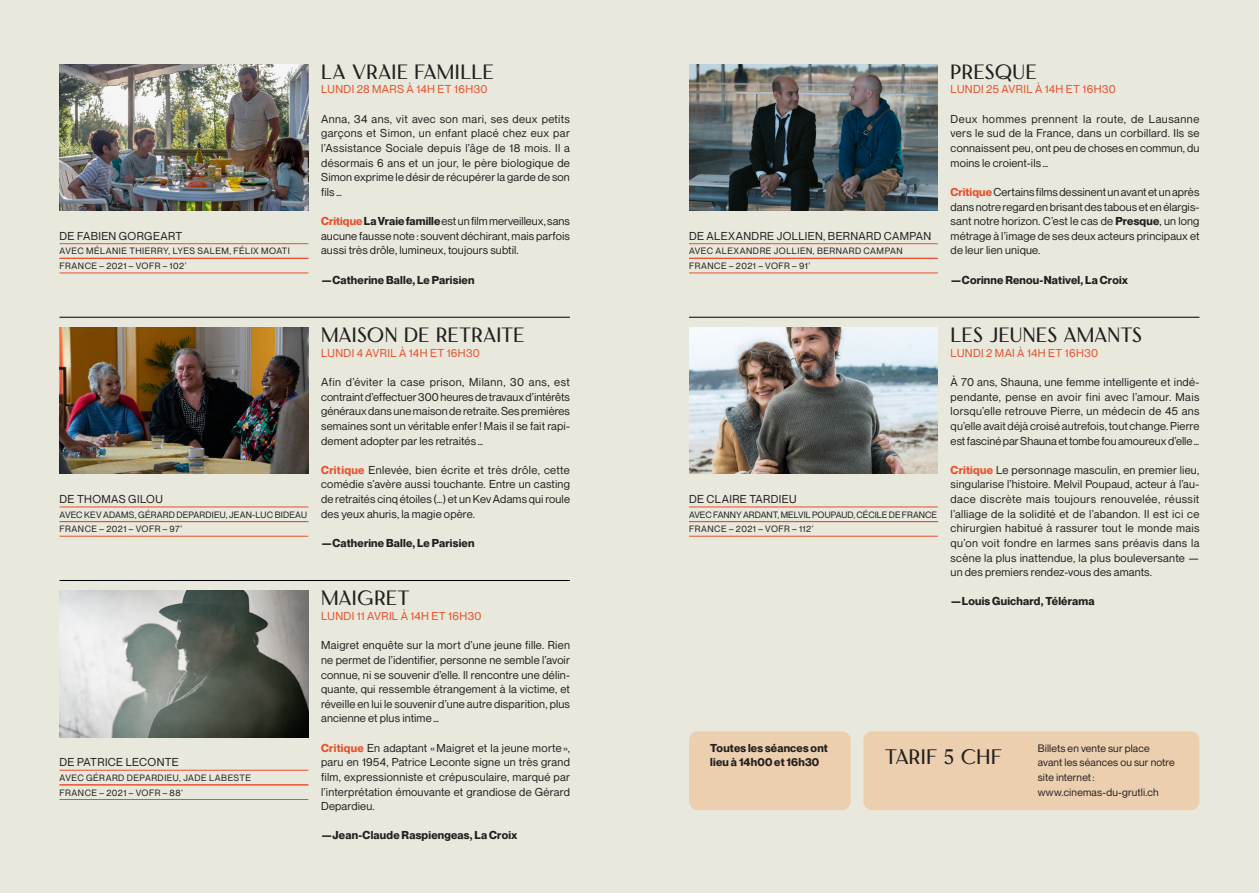
<style>
.page{position:relative;width:1259px;height:893px;background:#fff}
.page>*{position:absolute;margin:0;border:0;box-sizing:border-box;transform-origin:0 0}
.t1{font:21px "Florensans";letter-spacing:.02em;color:#231f20}
.Titre_2{font:20.7px "Florensans";letter-spacing:.015em;color:#231f20}
.Paragraphe_2{font:11.25px/14.7px "Neue Montreal";letter-spacing:.015em;color:#231f20;text-align:justify}
.Signature{font:700 11.25px/14.7px "Neue Montreal";letter-spacing:.015em;color:#231f20}
.Information_1{font:11.25px "Neue Montreal";letter-spacing:.03em;color:#e8512e}
.Information_1-2{font:11.25px "Neue Montreal";letter-spacing:.035em;color:#231f20}
.Paragraphe_2-2{font:10.5px/14.7px "Neue Montreal";letter-spacing:.015em;color:#231f20}
.Infos_techniques{font:9px "Neue Montreal";letter-spacing:.05em;color:#231f20}
.Infos_techniques-2{font:9px "Neue Montreal";color:#231f20}
.Infos_techniques-3{font:9px "Neue Montreal";letter-spacing:.02em;color:#231f20}
.s1{font-weight:700;color:#e8512e}
.s2{font-weight:700}
</style>
<div class="page">
<div style="left:0;top:0;width:629px;height:893px;background:#e9e8dc"></div>
<div style="left:629px;top:0;width:630px;height:893px;background:#e9e8dc"></div>
<img style="left:689px;top:327px;width:249px;height:147px">
<img style="left:689px;top:64px;width:249px;height:146px">
<img style="left:60px;top:591px;width:248px;height:146px">
<img style="left:60px;top:327px;width:248px;height:147px">
<img style="left:60px;top:64px;width:248px;height:146px">
<hr style="left:60px;top:317px;width:510px;height:1px;background:#000001">
<hr style="left:689px;top:317px;width:510px;height:1px;background:#000001">
<hr style="left:60px;top:580px;width:510px;height:1px;background:#000001">
<div style="left:689px;top:731px;width:161px;height:79px;background:#ebcfaf;border-radius:9px"></div>
<div style="left:863px;top:731px;width:336px;height:79px;background:#ebcfaf;border-radius:9px"></div>
<hr style="left:689px;top:243px;width:249px;height:1px;background:#e8512e">
<hr style="left:689px;top:258px;width:249px;height:1px;background:#e8512e">
<hr style="left:689px;top:273px;width:249px;height:1px;background:#e8512e">
<hr style="left:689px;top:507px;width:249px;height:1px;background:#e8512e">
<hr style="left:689px;top:521px;width:249px;height:1px;background:#e8512e">
<hr style="left:689px;top:536px;width:249px;height:1px;background:#e8512e">
<hr style="left:60px;top:770px;width:248px;height:1px;background:#e8512e">
<hr style="left:60px;top:785px;width:248px;height:1px;background:#e8512e">
<hr style="left:60px;top:799px;width:248px;height:1px;background:#e8512e">
<hr style="left:60px;top:507px;width:248px;height:1px;background:#e8512e">
<hr style="left:60px;top:521px;width:248px;height:1px;background:#e8512e">
<hr style="left:60px;top:536px;width:248px;height:1px;background:#e8512e">
<hr style="left:60px;top:243px;width:248px;height:1px;background:#e8512e">
<hr style="left:60px;top:258px;width:248px;height:1px;background:#e8512e">
<hr style="left:60px;top:273px;width:248px;height:1px;background:#e8512e">
<p class="Information_1-2" style="left:60px;top:229px;width:124px">DE FABIEN GORGEART</p>
<p class="Infos_techniques" style="left:60px;top:246px;width:232px">AVEC MÉLANIE THIERRY, LYES SALEM, FÉLIX MOATI</p>
<p class="Infos_techniques" style="left:60px;top:260px;width:129px">FRANCE – 2021 – VOFR – 102’</p>
<p class="Titre_2" style="left:321px;top:60px;width:174px">LA VRAIE FAMILLE</p>
<p class="Information_1" style="left:321px;top:83px;width:168px">LUNDI 28 MARS À 14H ET 16H30</p>
<p class="Paragraphe_2" style="left:321px;top:111px;width:250px">Anna, 34 ans, vit avec son mari, ses deux petits garçons et Simon, un enfant placé chez eux par l’Assistance Sociale depuis l’âge de 18 mois. Il a désormais 6 ans et un jour, le père biologique de Simon exprime le désir de récupérer la garde de son fils…</p>
<p class="Paragraphe_2" style="left:321px;top:214px;width:250px"><span class="s1">Critique</span><span class="s2">La Vraie famille</span> est un film merveilleux, sans aucune fausse note: souvent déchirant, mais parfois aussi très drôle, lumineux, toujours subtil.</p>
<p class="Signature" style="left:321px;top:272px;width:155px">—Catherine Balle, Le Parisien</p>
<p class="Information_1-2" style="left:60px;top:492px;width:105px">DE THOMAS GILOU</p>
<p class="Infos_techniques-3" style="left:60px;top:509px;width:249px">AVEC KEV ADAMS, GÉRARD DEPARDIEU, JEAN-LUC BIDEAU</p>
<p class="Infos_techniques" style="left:60px;top:524px;width:124px">FRANCE – 2021 – VOFR – 97’</p>
<p class="Titre_2" style="left:321px;top:324px;width:205px">MAISON DE RETRAITE</p>
<p class="Information_1" style="left:321px;top:346px;width:160px">LUNDI 4 AVRIL À 14H ET 16H30</p>
<p class="Paragraphe_2" style="left:321px;top:375px;width:250px">Afin d’éviter la case prison, Milann, 30 ans, est contraint d’effectuer 300 heures de travaux d’intérêts généraux dans une maison de retraite. Ses premières semaines sont un véritable enfer! Mais il se fait rapi&shy;dement adopter par les retraités…</p>
<p class="Paragraphe_2" style="left:321px;top:463px;width:250px"><span class="s1">Critique</span> Enlevée, bien écrite et très drôle, cette comédie s’avère aussi touchante. Entre un casting de retraités cinq étoiles (…) et un Kev Adams qui roule des yeux ahuris, la magie opère.</p>
<p class="Signature" style="left:321px;top:536px;width:155px">—Catherine Balle, Le Parisien</p>
<p class="Information_1-2" style="left:60px;top:755px;width:121px">DE PATRICE LECONTE</p>
<p class="Infos_techniques" style="left:60px;top:772px;width:193px">AVEC GÉRARD DEPARDIEU, JADE LABESTE</p>
<p class="Infos_techniques" style="left:60px;top:787px;width:125px">FRANCE – 2021 – VOFR – 88’</p>
<p class="Titre_2" style="left:321px;top:587px;width:90px">MAIGRET</p>
<p class="Information_1" style="left:321px;top:609px;width:162px">LUNDI 11 AVRIL À 14H ET 16H30</p>
<p class="Paragraphe_2" style="left:321px;top:638px;width:250px">Maigret enquête sur la mort d’une jeune fille. Rien ne permet de l’identifier, personne ne semble l’avoir connue, ni se souvenir d’elle. Il rencontre une délin&shy;quante, qui ressemble étrangement à la victime, et réveille en lui le souvenir d’une autre disparition, plus ancienne et plus intime…</p>
<p class="Paragraphe_2" style="left:321px;top:740px;width:250px"><span class="s1">Critique</span> En adaptant « Maigret et la jeune morte », paru en 1954, Patrice Leconte signe un très grand film, expressionniste et crépusculaire, marqué par l’interprétation émouvante et grandiose de Gérard Depardieu.</p>
<p class="Signature" style="left:321px;top:828px;width:198px">—Jean-Claude Raspiengeas, La Croix</p>
<p class="Information_1-2" style="left:689px;top:229px;width:244px">DE ALEXANDRE JOLLIEN, BERNARD CAMPAN</p>
<p class="Infos_techniques" style="left:689px;top:246px;width:215px">AVEC ALEXANDRE JOLLIEN, BERNARD CAMPAN</p>
<p class="Infos_techniques" style="left:689px;top:260px;width:123px">FRANCE – 2021 – VOFR – 91’</p>
<p class="Titre_2" style="left:950px;top:60px;width:87px">PRESQUE</p>
<p class="Information_1" style="left:950px;top:83px;width:167px">LUNDI 25 AVRIL À 14H ET 16H30</p>
<p class="Paragraphe_2" style="left:950px;top:111px;width:250px">Deux hommes prennent la route, de Lausanne vers le sud de la France, dans un corbillard. Ils se connaissent peu, ont peu de choses en commun, du moins le croient-ils…</p>
<p class="Paragraphe_2" style="left:950px;top:185px;width:250px"><span class="s1">Critique</span> Certains films dessinent un avant et un après dans notre regard en brisant des tabous et en élargis&shy;sant notre horizon. C’est le cas de <span class="s2">Presque</span>, un long métrage à l’image de ses deux acteurs principaux et de leur lien unique.</p>
<p class="Signature" style="left:950px;top:272px;width:179px">—Corinne Renou-Nativel, La Croix</p>
<p class="Information_1-2" style="left:689px;top:492px;width:109px">DE CLAIRE TARDIEU</p>
<p class="Infos_techniques-2" style="left:689px;top:509px;width:250px">AVEC FANNY ARDANT, MELVIL POUPAUD, CÉCILE DE FRANCE</p>
<p class="Infos_techniques" style="left:689px;top:524px;width:126px">FRANCE – 2021 – VOFR – 112’</p>
<p class="Titre_2" style="left:950px;top:324px;width:193px">LES JEUNES AMANTS</p>
<p class="Information_1" style="left:950px;top:346px;width:149px">LUNDI 2 MAI À 14H ET 16H30</p>
<p class="Paragraphe_2" style="left:950px;top:375px;width:250px">À 70 ans, Shauna, une femme intelligente et indé&shy;pendante, pense en avoir fini avec l’amour. Mais lorsqu’elle retrouve Pierre, un médecin de 45 ans qu’elle avait déjà croisé autrefois, tout change. Pierre est fasciné par Shauna et tombe fou amoureux d’elle…</p>
<p class="Paragraphe_2" style="left:950px;top:463px;width:250px"><span class="s1">Critique</span> Le personnage masculin, en premier lieu, singularise l’histoire. Melvil Poupaud, acteur à l’au&shy;dace discrète mais toujours renouvelée, réussit l’alliage de la solidité et de l’abandon. Il est ici ce chirurgien habitué à rassurer tout le monde mais qu’on voit fondre en larmes sans préavis dans la scène la plus inattendue, la plus bouleversante — un des premiers rendez-vous des amants.</p>
<p class="Signature" style="left:950px;top:594px;width:146px">—Louis Guichard, Télérama</p>
<p class="Signature" style="left:710px;top:740px;width:119px">Toutes les séances ont lieu à 14h00 et 16h30</p>
<h1 class="t1" style="left:885px;top:745px;width:118px">Tarif 5 CHF</h1>
<p class="Paragraphe_2-2" style="left:1037px;top:741px;width:113px">Billets en vente sur place</p>
<p class="Paragraphe_2-2" style="left:1037px;top:755px;width:138px">avant les séances ou sur notre site internet: www.cinemas-du-grutli.ch</p>
</div>
